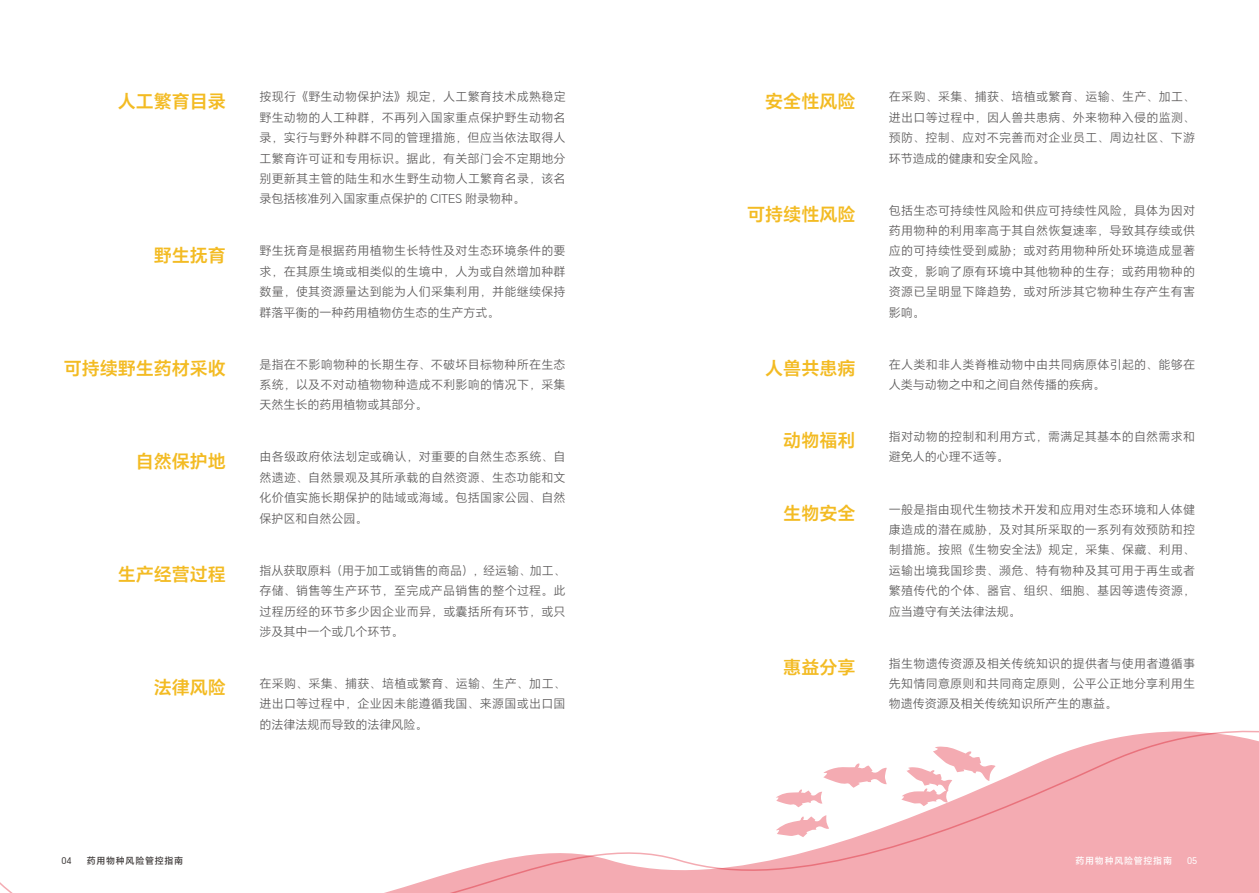
<style>
.page{position:relative;width:1259px;height:893px;background:#fff}
.page>*{position:absolute;margin:0;border:0;box-sizing:border-box;transform-origin:0 0}
.t1{font:600 18px "HONOR Sans CN";color:#f3bb23}
.t2{font:300 12px/20.4px "HONOR Sans CN";letter-spacing:.02em;color:#595757;text-align:justify}
.t3{font:500 9px "HONOR Sans CN";letter-spacing:.08em;color:#3e3a39}
.t4{font:500 9px "HONOR Sans CN";letter-spacing:.08em;color:#fff}
.t5{font:9px "HONOR Sans CN";color:#3e3a39}
.t6{font:9px "HONOR Sans CN";color:#fff}
</style>
<div class="page">
<svg style="left:0;top:730px;width:1259px;height:163px"></svg>
<h1 class="t1" style="left:118px;top:92px;width:109px">人工繁育目录</h1>
<p class="t2" style="left:259px;top:88px;width:308px">按现行《野生动物保护法》规定，人工繁育技术成熟稳定野生动物的人工种群，不再列入国家重点保护野生动物名录，实行与野外种群不同的管理措施，但应当依法取得人工繁育许可证和专用标识。据此，有关部门会不定期地分别更新其主管的陆生和水生野生动物人工繁育名录，该名录包括核准列入国家重点保护的 CITES 附录物种。</p>
<h1 class="t1" style="left:154px;top:246px;width:73px">野生抚育</h1>
<p class="t2" style="left:259px;top:242px;width:308px">野生抚育是根据药用植物生长特性及对生态环境条件的要求，在其原生境或相类似的生境中，人为或自然增加种群数量，使其资源量达到能为人们采集利用，并能继续保持群落平衡的一种药用植物仿生态的生产方式。</p>
<h1 class="t1" style="left:64px;top:360px;width:163px">可持续野生药材采收</h1>
<p class="t2" style="left:259px;top:355px;width:308px">是指在不影响物种的长期生存、不破坏目标物种所在生态系统，以及不对动植物物种造成不利影响的情况下，采集天然生长的药用植物或其部分。</p>
<h1 class="t1" style="left:136px;top:452px;width:91px">自然保护地</h1>
<p class="t2" style="left:259px;top:448px;width:308px">由各级政府依法划定或确认，对重要的自然生态系统、自然遗迹、自然景观及其所承载的自然资源、生态功能和文化价值实施长期保护的陆域或海域。包括国家公园、自然保护区和自然公园。</p>
<h1 class="t1" style="left:118px;top:566px;width:109px">生产经营过程</h1>
<p class="t2" style="left:259px;top:561px;width:308px">指从获取原料（用于加工或销售的商品），经运输、加工、存储、销售等生产环节，至完成产品销售的整个过程。此过程历经的环节多少因企业而异，或囊括所有环节，或只涉及其中一个或几个环节。</p>
<h1 class="t1" style="left:154px;top:679px;width:73px">法律风险</h1>
<p class="t2" style="left:259px;top:674px;width:308px">在采购、采集、捕获、培植或繁育、运输、生产、加工、进出口等过程中，企业因未能遵循我国、来源国或出口国的法律法规而导致的法律风险。</p>
<p class="t5" style="left:61px;top:856px;width:12px">04</p>
<p class="t3" style="left:87px;top:856px;width:98px">药用物种风险管控指南</p>
<h1 class="t1" style="left:765px;top:92px;width:92px">安全性风险</h1>
<p class="t2" style="left:889px;top:88px;width:308px">在采购、采集、捕获、培植或繁育、运输、生产、加工、进出口等过程中，因人兽共患病、外来物种入侵的监测、预防、控制、应对不完善而对企业员工、周边社区、下游环节造成的健康和安全风险。</p>
<h1 class="t1" style="left:747px;top:206px;width:110px">可持续性风险</h1>
<p class="t2" style="left:889px;top:201px;width:308px">包括生态可持续性风险和供应可持续性风险，具体为因对药用物种的利用率高于其自然恢复速率，导致其存续或供应的可持续性受到威胁；或对药用物种所处环境造成显著改变，影响了原有环境中其他物种的生存；或药用物种的资源已呈明显下降趋势，或对所涉其它物种生存产生有害影响。</p>
<h1 class="t1" style="left:765px;top:360px;width:92px">人兽共患病</h1>
<p class="t2" style="left:889px;top:355px;width:308px">在人类和非人类脊椎动物中由共同病原体引起的、能够在人类与动物之中和之间自然传播的疾病。</p>
<h1 class="t1" style="left:783px;top:432px;width:73px">动物福利</h1>
<p class="t2" style="left:889px;top:427px;width:308px">指对动物的控制和利用方式，需满足其基本的自然需求和避免人的心理不适等。</p>
<h1 class="t1" style="left:783px;top:504px;width:73px">生物安全</h1>
<p class="t2" style="left:889px;top:500px;width:308px">一般是指由现代生物技术开发和应用对生态环境和人体健康造成的潜在威胁，及对其所采取的一系列有效预防和控制措施。按照《生物安全法》规定，采集、保藏、利用、运输出境我国珍贵、濒危、特有物种及其可用于再生或者繁殖传代的个体、器官、组织、细胞、基因等遗传资源，应当遵守有关法律法规。</p>
<h1 class="t1" style="left:783px;top:658px;width:73px">惠益分享</h1>
<p class="t2" style="left:889px;top:654px;width:308px">指生物遗传资源及相关传统知识的提供者与使用者遵循事先知情同意原则和共同商定原则，公平公正地分享利用生物遗传资源及相关传统知识所产生的惠益。</p>
<p class="t4" style="left:1075px;top:856px;width:98px">药用物种风险管控指南</p>
<p class="t6" style="left:1187px;top:856px;width:12px">05</p>
</div>
